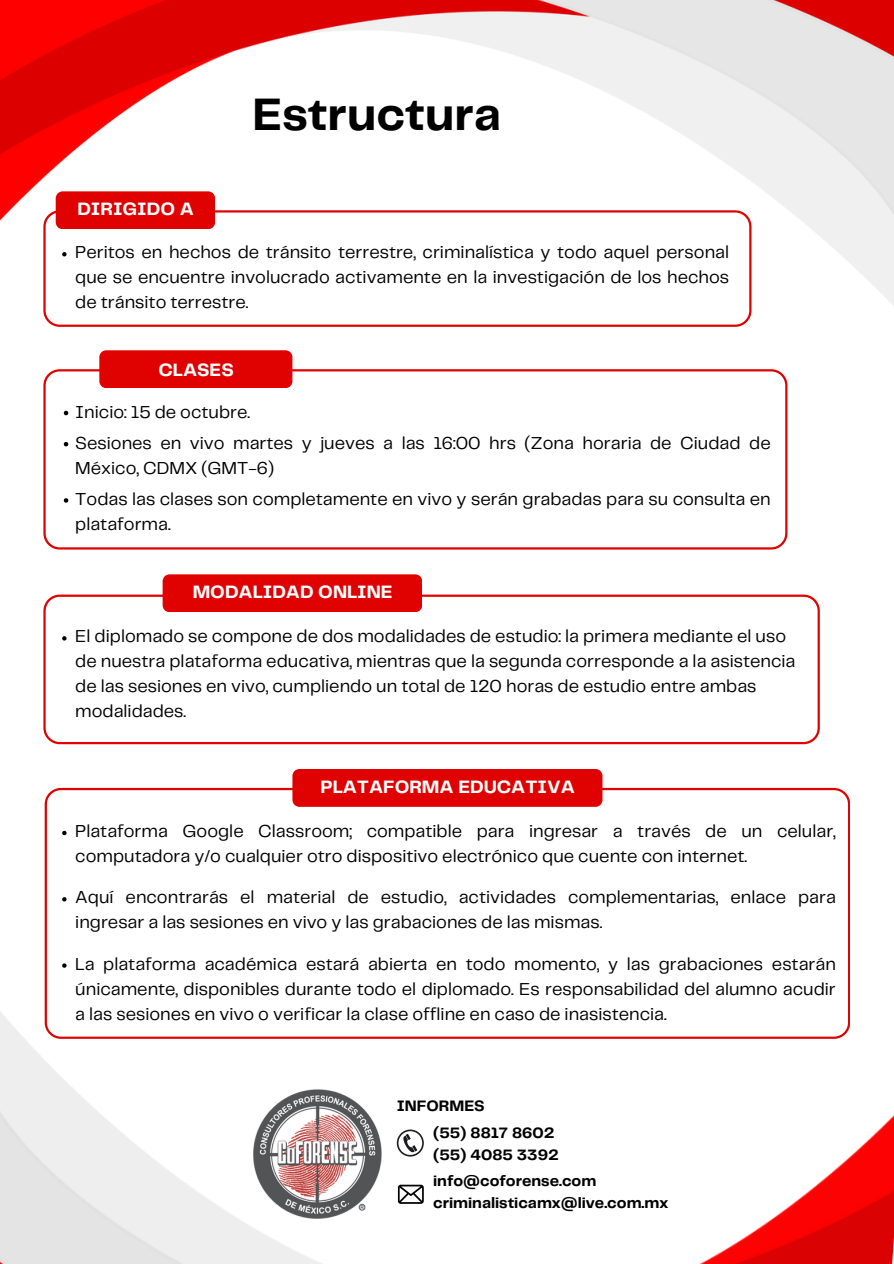
<style>
.page{position:relative;width:894px;height:1264px;background:#fff}
.page>*{position:absolute;margin:0;border:0;box-sizing:border-box;transform-origin:0 0}
.t1{font:700 47.1px "Telegraf";color:#000}
.t2{font:700 18.6px "Telegraf";color:#fff}
.t3{font:18px/25px "Telegraf";color:#000}
.t4{font:700 15.75px "Telegraf";color:#000}
.t5{font:700 15.6px/22.4px "Telegraf";color:#000}
</style>
<div class="page">
<img style="left:0;top:0;width:893px;height:314px">
<img style="left:0;top:992px;width:893px;height:271px">
<svg style="left:43px;top:369px;width:744px;height:180px"></svg>
<svg style="left:64px;top:411px;width:4px;height:4px"></svg>
<svg style="left:64px;top:442px;width:4px;height:4px"></svg>
<svg style="left:64px;top:498px;width:4px;height:4px"></svg>
<div style="left:99px;top:350px;width:193px;height:38px;background:#e00201"></div>
<svg style="left:43px;top:210px;width:708px;height:117px"></svg>
<svg style="left:62px;top:252px;width:5px;height:4px"></svg>
<div style="left:56px;top:191px;width:159px;height:38px;background:#e00201"></div>
<svg style="left:43px;top:594px;width:776px;height:150px"></svg>
<svg style="left:62px;top:636px;width:5px;height:4px"></svg>
<div style="left:162px;top:574px;width:260px;height:38px;background:#e00201"></div>
<svg style="left:45px;top:788px;width:804px;height:250px"></svg>
<div style="left:292px;top:769px;width:310px;height:37px;background:#e00201"></div>
<svg style="left:62px;top:830px;width:5px;height:5px"></svg>
<svg style="left:62px;top:897px;width:5px;height:4px"></svg>
<svg style="left:62px;top:963px;width:5px;height:4px"></svg>
<img style="left:249px;top:1084px;width:137px;height:138px">
<svg style="left:398px;top:1184px;width:25px;height:19px"></svg>
<svg style="left:396px;top:1129px;width:27px;height:27px"></svg>
<p class="t2" style="left:77px;top:201px;width:118px">DIRIGIDO A</p>
<h2 class="t1" style="left:252px;top:94px;width:250px">Estructura</h2>
<p class="t3" style="left:75px;top:241px;width:655px;text-align:justify">Peritos en hechos de tránsito terrestre, criminalística y todo aquel personal que se encuentre involucrado activamente en la investigación de los hechos de tránsito terrestre.</p>
<p class="t2" style="left:158px;top:362px;width:77px">CLASES</p>
<h2 class="t3" style="left:75px;top:400px;width:176px">Inicio: 15 de octubre.</h2>
<p class="t3" style="left:75px;top:431px;width:696px">Sesiones en vivo martes y jueves a las 16:00 hrs (Zona horaria de Ciudad de<br>México, CDMX (GMT-6)</p>
<h2 class="t3" style="left:75px;top:487px;width:696px">Todas las clases son completamente en vivo y serán grabadas para su consulta en plataforma.</h2>
<h2 class="t2" style="left:193px;top:584px;width:201px">MODALIDAD ONLINE</h2>
<p class="t3" style="left:75px;top:625px;width:721px">El diplomado se compone de dos modalidades de estudio: la primera mediante el uso de nuestra plataforma educativa, mientras que la segunda corresponde a la asistencia de las sesiones en vivo, cumpliendo un total de 120 horas de estudio entre ambas modalidades.</p>
<p class="t2" style="left:320px;top:778px;width:256px">PLATAFORMA EDUCATIVA</p>
<p class="t3" style="left:75px;top:819px;width:761px">Plataforma Google Classroom; compatible para ingresar a través de un celular, computadora y/o cualquier otro dispositivo electrónico que cuente con internet.</p>
<p class="t3" style="left:75px;top:885px;width:761px">Aquí encontrarás el material de estudio, actividades complementarias, enlace para ingresar a las sesiones en vivo y las grabaciones de las mismas.</p>
<p class="t3" style="left:75px;top:952px;width:762px;text-align:justify">La plataforma académica estará abierta en todo momento, y las grabaciones estarán únicamente, disponibles durante todo el diplomado. Es responsabilidad del alumno acudir a las sesiones en vivo o verificar la clase offline en caso de inasistencia.</p>
<p class="t4" style="left:396px;top:1098px;width:89px">INFORMES</p>
<h4 class="t5" style="left:433px;top:1122px;width:123px">(55) 8817 8602</h4>
<p class="t5" style="left:433px;top:1144px;width:127px">(55) 4085 3392</p>
<p class="t5" style="left:433px;top:1170px;width:237px">info@coforense.com criminalisticamx@live.com.mx</p>
</div>
